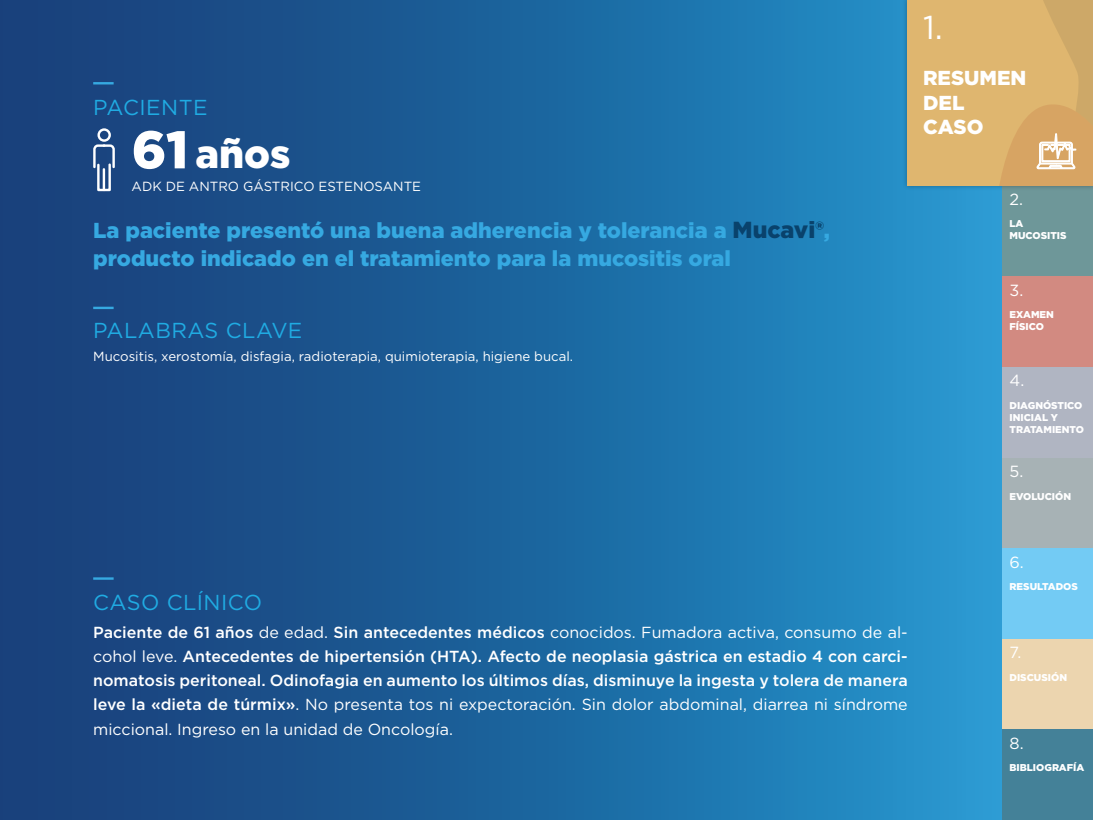
<style>
.page{position:relative;width:1093px;height:820px;background:#fff}
.page>*{position:absolute;margin:0;border:0;box-sizing:border-box;transform-origin:0 0}
.t1{font:900 39.6px "Gotham";color:#fff}
.t2{font:32.96px "Gotham";color:#fff}
.t3{font:900 21.6px/27.6px "Gotham";color:#36a9e1}
.t4{font:21.6px "Gotham";letter-spacing:.02em;color:#20abe2}
.t5{font:900 20.16px/24.7px "Gotham";color:#fff}
.t6{font:16.12px "Gotham";color:#fff}
.t7{font:500 16px/24px "Gotham";color:#fff;text-align:justify}
.t8{font:13.2px "Gotham";color:#fff}
.t9{font:900 9.88px/12.1px "Gotham";color:#fff}
.s1{font-size:52.8px}
.s2{font-size:23.2px;color:#09426c}
.s3{font-weight:400}
</style>
<div class="page">
<div style="left:0;top:0;width:1093px;height:819px;background:linear-gradient(to right,#163772,#269ed5)"></div>
<div style="left:1002px;top:457px;width:91px;height:91px;background:#a7b2b5"></div>
<div style="left:1002px;top:185px;width:91px;height:91px;background:#6e9799"></div>
<div style="left:1002px;top:548px;width:91px;height:90px;background:#73cbf4"></div>
<div style="left:1002px;top:276px;width:91px;height:91px;background:#d28a81"></div>
<div style="left:1002px;top:638px;width:91px;height:91px;background:#ecd5af"></div>
<div style="left:1002px;top:367px;width:91px;height:90px;background:#b0b5c2"></div>
<div style="left:1002px;top:729px;width:91px;height:90px;background:#448198"></div>
<div style="left:902px;top:0;width:191px;height:190px;background:#000;opacity:.3"></div>
<div style="left:908px;top:0;width:185px;height:185px;background:#dfb66f"></div>
<svg style="left:1000px;top:0;width:93px;height:185px"></svg>
<div style="left:97px;top:128px;width:14px;height:14px;border:2px solid #fff;border-radius:50%"></div>
<svg style="left:92px;top:143px;width:24px;height:49px"></svg>
<hr style="left:103px;top:169px;width:2px;height:21px;background:#fff">
<hr style="left:93px;top:306px;width:21px;height:3px;background:#36a9e1">
<hr style="left:93px;top:82px;width:21px;height:2px;background:#36a9e1">
<hr style="left:93px;top:577px;width:21px;height:2px;background:#36a9e1">
<h3 class="t4" style="left:93px;top:93px;width:116px">PACIENTE</h3>
<h1 class="t1" style="left:132px;top:127px;width:160px"><span class="s1">61</span> años</h1>
<p class="t8" style="left:132px;top:178px;width:291px">ADK DE ANTRO GÁSTRICO ESTENOSANTE</p>
<h3 class="t3" style="left:93px;top:216px;width:738px">La paciente presentó una buena adherencia y tolerancia a <span class="s2">Mucavi®</span>, producto indicado en el tratamiento para la mucositis oral</h3>
<h3 class="t4" style="left:93px;top:316px;width:211px">PALABRAS CLAVE</h3>
<p class="t8" style="left:93px;top:347px;width:481px">Mucositis, xerostomía, disfagia, radioterapia, quimioterapia, higiene bucal.</p>
<h2 class="t2" style="left:923px;top:6px;width:21px">1.</h2>
<p class="t5" style="left:923px;top:65px;width:105px">RESUMEN<br>DEL<br>CASO</p>
<p class="t6" style="left:1009px;top:188px;width:15px">2.</p>
<p class="t9" style="left:1009px;top:217px;width:59px">LA<br>MUCOSITIS</p>
<p class="t6" style="left:1009px;top:279px;width:15px">3.</p>
<p class="t9" style="left:1009px;top:308px;width:46px">EXAMEN<br>FÍSICO</p>
<p class="t6" style="left:1009px;top:370px;width:16px">4.</p>
<p class="t9" style="left:1009px;top:399px;width:76px">DIAGNÓSTICO<br>INICIAL Y<br>TRATAMIENTO</p>
<p class="t6" style="left:1009px;top:461px;width:15px">5.</p>
<p class="t9" style="left:1009px;top:489px;width:63px">EVOLUCIÓN</p>
<h3 class="t4" style="left:93px;top:588px;width:170px">CASO CLÍNICO</h3>
<p class="t7" style="left:93px;top:620px;width:816px">Paciente de 61 años <span class="s3">de edad.</span> Sin antecedentes médicos <span class="s3">conocidos. Fumadora activa, consumo de al&shy;cohol leve.</span> Antecedentes de hipertensión (HTA). Afecto de neoplasia gástrica en estadio 4 con carci&shy;nomatosis peritoneal. Odinofagia en aumento los últimos días, disminuye la ingesta y tolera de manera leve la «dieta de túrmix»<span class="s3">. No presenta tos ni expectoración. Sin dolor abdominal, diarrea ni síndrome miccional. Ingreso en la unidad de Oncología.</span></p>
<p class="t6" style="left:1009px;top:551px;width:16px">6.</p>
<p class="t9" style="left:1009px;top:580px;width:70px">RESULTADOS</p>
<p class="t6" style="left:1009px;top:642px;width:13px">7.</p>
<p class="t9" style="left:1009px;top:670px;width:59px">DISCUSIÓN</p>
<p class="t6" style="left:1009px;top:732px;width:16px">8.</p>
<p class="t9" style="left:1009px;top:761px;width:76px">BIBLIOGRAFÍA</p>
</div>
